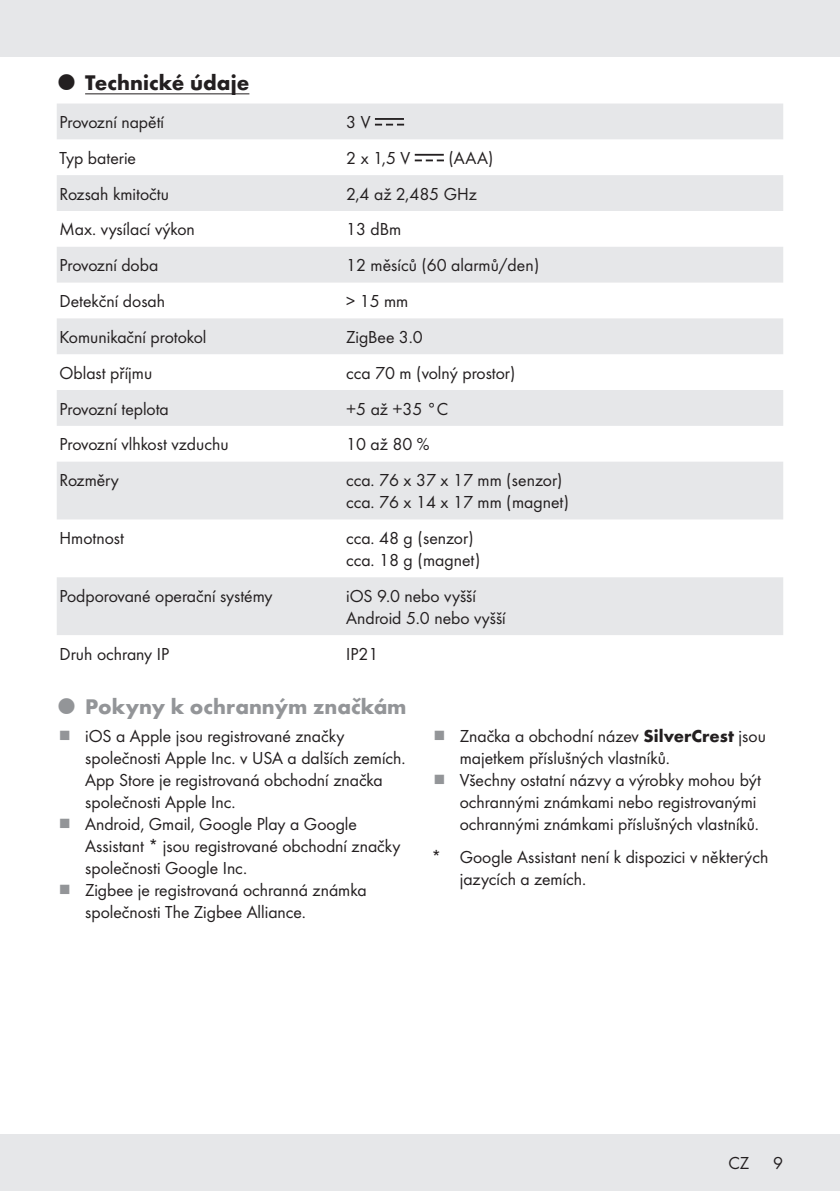
<style>
.page{position:relative;width:840px;height:1191px;background:#fff}
.page>*{position:absolute;margin:0;border:0;box-sizing:border-box;transform-origin:0 0}
.t1{font:700 22px "Futura";color:#939598}
.t2{font:700 22px "Futura";color:#231f20}
.Indent_SB{font:18px/22px "Futura Boo";color:#231f20}
.Body{font:18px "Futura Boo";color:#231f20}
.Body__Table{font:18px "Futura Boo";color:#231f20}
.s1{font-family:"Futura";font-weight:700}
</style>
<div class="page">
<div style="left:0;top:1134px;width:839px;height:57px;background:#e6e7e9"></div>
<div style="left:0;top:0;width:839px;height:57px;background:#e6e7e9"></div>
<hr style="left:85px;top:93px;width:164px;height:1px;background:#231f20">
<svg style="left:57px;top:103px;width:725px;height:532px;fill:#e6e7e9"></svg>
<hr style="left:375px;top:118px;width:29px;height:2px;background:#231f20">
<svg style="left:375px;top:124px;width:29px;height:1px"></svg>
<hr style="left:414px;top:154px;width:29px;height:2px;background:#231f20">
<svg style="left:414px;top:159px;width:29px;height:2px"></svg>
<p class="t2" style="left:85px;top:66px;width:166px">Technické údaje</p>
<p class="Body" style="left:60px;top:110px;width:106px">Provozní napětí</p>
<p class="Body" style="left:346px;top:110px;width:26px">3V</p>
<p class="Body" style="left:60px;top:145px;width:78px">Typ baterie</p>
<p class="Body" style="left:346px;top:145px;width:65px">2 x 1,5 V</p>
<p class="Body" style="left:448px;top:145px;width:47px">(AAA)</p>
<p class="Body" style="left:60px;top:181px;width:111px">Rozsah kmitočtu</p>
<p class="Body" style="left:346px;top:181px;width:132px">2,4 až 2,485 GHz</p>
<p class="Body" style="left:60px;top:217px;width:137px">Max. vysílací výkon</p>
<p class="Body" style="left:346px;top:217px;width:57px">13 dBm</p>
<p class="Body" style="left:60px;top:253px;width:100px">Provozní doba</p>
<p class="Body" style="left:346px;top:253px;width:194px">12 měsíců (60 alarmů/den)</p>
<p class="Body" style="left:60px;top:289px;width:107px">Detekční dosah</p>
<p class="Body" style="left:346px;top:289px;width:64px">&gt; 15 mm</p>
<p class="Body" style="left:60px;top:324px;width:148px">Komunikační protokol</p>
<p class="Body" style="left:346px;top:324px;width:78px">ZigBee 3.0</p>
<p class="Body" style="left:60px;top:360px;width:94px">Oblast příjmu</p>
<p class="Body" style="left:346px;top:360px;width:171px">cca 70 m (volný prostor)</p>
<p class="Body" style="left:60px;top:396px;width:111px">Provozní teplota</p>
<p class="Body" style="left:346px;top:396px;width:103px">+5 až +35 °C</p>
<p class="Body" style="left:60px;top:432px;width:170px">Provozní vlhkost vzduchu</p>
<p class="Body" style="left:346px;top:432px;width:85px">10 až 80 %</p>
<p class="Body" style="left:60px;top:468px;width:61px">Rozměry</p>
<p class="Body" style="left:346px;top:468px;width:218px">cca. 76 x 37 x 17 mm (senzor)</p>
<p class="Body" style="left:346px;top:490px;width:224px">cca. 76 x 14 x 17 mm (magnet)</p>
<p class="Body" style="left:60px;top:525px;width:66px">Hmotnost</p>
<p class="Body" style="left:346px;top:525px;width:129px">cca. 48 g (senzor)</p>
<p class="Body" style="left:346px;top:547px;width:135px">cca. 18 g (magnet)</p>
<p class="Body" style="left:60px;top:583px;width:214px">Podporované operační systémy</p>
<p class="Body__Table" style="left:346px;top:583px;width:131px">iOS 9.0 nebo vyšší</p>
<p class="Body__Table" style="left:346px;top:605px;width:161px">Android 5.0 nebo vyšší</p>
<p class="Body" style="left:60px;top:641px;width:111px">Druh ochrany IP</p>
<p class="Body" style="left:346px;top:641px;width:34px">IP21</p>
<p class="t1" style="left:85px;top:690px;width:323px">Pokyny k ochranným značkám</p>
<p class="Indent_SB" style="left:85px;top:723px;width:319px">iOS a Apple jsou registrované značky společnosti Apple Inc. v USA a dalších zemích.<br>App Store je registrovaná obchodní značka společnosti Apple Inc.</p>
<p class="Indent_SB" style="left:85px;top:811px;width:317px">Android, Gmail, Google Play a Google<br>Assistant * jsou registrované obchodní značky společnosti Google Inc.</p>
<p class="Indent_SB" style="left:85px;top:877px;width:283px">Zigbee je registrovaná ochranná známka společnosti The Zigbee Alliance.</p>
<p class="Indent_SB" style="left:459px;top:723px;width:307px">Značka a obchodní název <span class="s1">SilverCrest</span> jsou majetkem příslušných vlastníků.</p>
<p class="Indent_SB" style="left:459px;top:767px;width:302px">Všechny ostatní názvy a výrobky mohou být ochrannými známkami nebo registrovanými ochrannými známkami příslušných vlastníků.</p>
<p class="Indent_SB" style="left:459px;top:845px;width:310px;text-indent:-28px">* Google Assistant není k dispozici v některých jazycích a zemích.</p>
<p class="Indent_SB" style="left:728px;top:1151px;width:22px">CZ</p>
<p class="Indent_SB" style="left:772px;top:1151px;width:11px">9</p>
</div>
